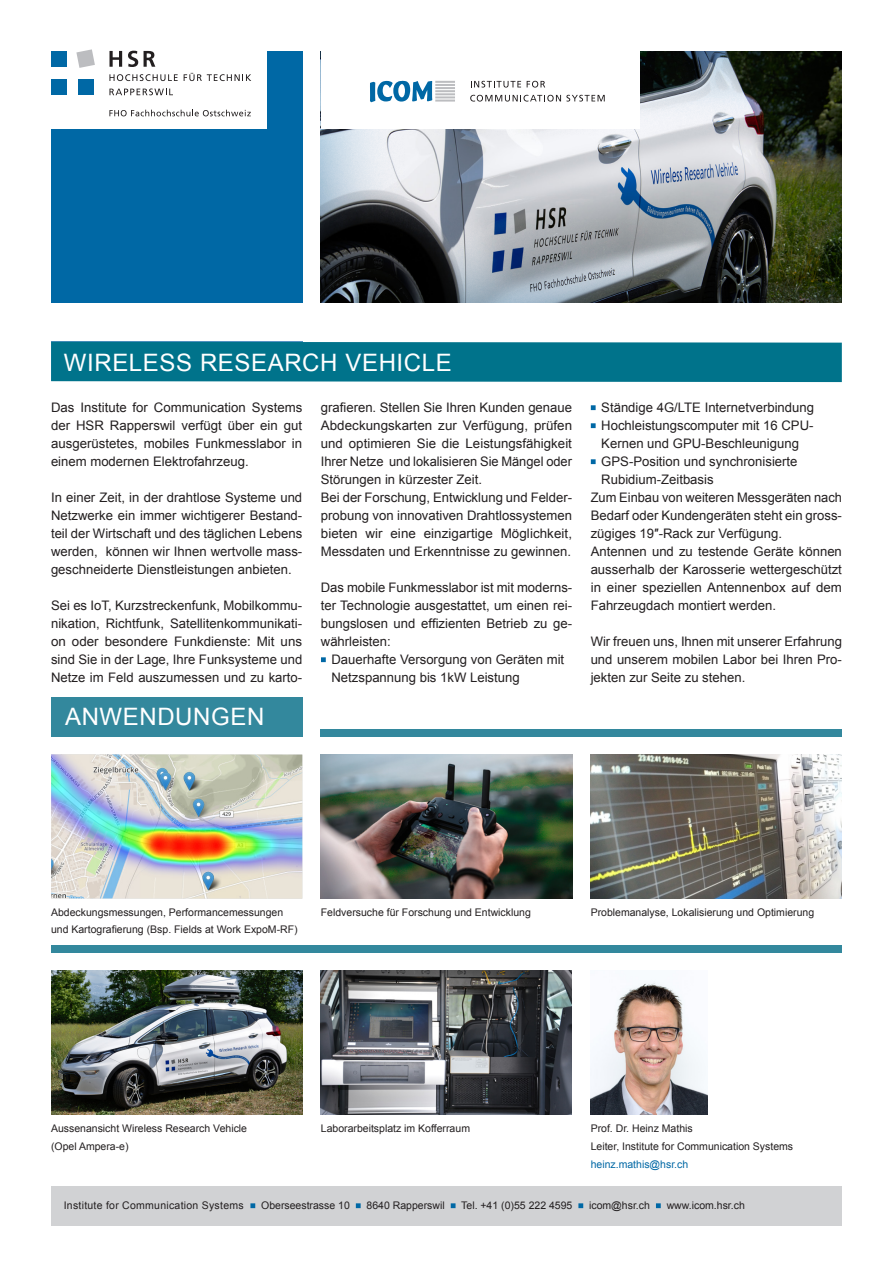
<style>
.page{position:relative;width:893px;height:1263px;background:#fff}
.page>*{position:absolute;margin:0;border:0;box-sizing:border-box;transform-origin:0 0}
.Themen_Überschrift{font:24px "Arial";letter-spacing:.025em;color:#fff}
.Lauftext_erster_Absa{font:13.2px/18px "Arial";color:#231f20;text-align:justify}
.Legende{font:10.5px/16.2px "Arial";color:#231f20}
.Legende-2{font:10.5px "Arial";color:#0068a5}
</style>
<div class="page">
<div style="left:51px;top:51px;width:251px;height:251px;background:#0068a5"></div>
<div style="left:320px;top:50px;width:522px;height:255px;background:#0068a5;opacity:.49"></div>
<div style="left:321px;top:48px;width:319px;height:81px;background:#fff"></div>
<div style="left:8px;top:38px;width:259px;height:91px;background:#fff"></div>
<div style="left:51px;top:51px;width:15px;height:16px;background:#0068a5"></div>
<div style="left:51px;top:79px;width:15px;height:16px;background:#0068a5"></div>
<div style="left:78px;top:79px;width:16px;height:16px;background:#0068a5"></div>
<svg style="left:76px;top:49px;width:19px;height:19px"></svg>
<svg style="left:109px;top:110px;width:142px;height:6px"></svg>
<svg style="left:109px;top:51px;width:13px;height:16px"></svg>
<svg style="left:128px;top:51px;width:10px;height:16px"></svg>
<svg style="left:144px;top:51px;width:11px;height:16px"></svg>
<svg style="left:109px;top:74px;width:69px;height:7px"></svg>
<svg style="left:184px;top:73px;width:67px;height:8px"></svg>
<svg style="left:109px;top:88px;width:64px;height:7px"></svg>
<svg style="left:471px;top:81px;width:50px;height:7px"></svg>
<svg style="left:527px;top:81px;width:18px;height:7px"></svg>
<svg style="left:470px;top:95px;width:135px;height:7px"></svg>
<hr style="left:435px;top:100px;width:20px;height:2px;background:#bcbdc0">
<hr style="left:435px;top:96px;width:20px;height:2px;background:#bcbdc0">
<hr style="left:435px;top:93px;width:20px;height:2px;background:#bcbdc0">
<hr style="left:435px;top:90px;width:20px;height:2px;background:#bcbdc0">
<hr style="left:435px;top:87px;width:20px;height:2px;background:#bcbdc0">
<hr style="left:435px;top:84px;width:20px;height:2px;background:#bcbdc0">
<hr style="left:435px;top:81px;width:20px;height:2px;background:#bcbdc0">
<svg style="left:370px;top:81px;width:62px;height:21px"></svg>
<div style="left:51px;top:1186px;width:791px;height:40px;background:#d1d2d4"></div>
<svg style="left:250px;top:1203px;width:5px;height:5px"></svg>
<svg style="left:356px;top:1203px;width:5px;height:5px"></svg>
<svg style="left:451px;top:1203px;width:5px;height:5px"></svg>
<svg style="left:578px;top:1203px;width:5px;height:5px"></svg>
<svg style="left:656px;top:1203px;width:5px;height:5px"></svg>
<div style="left:51px;top:697px;width:251px;height:39px;background:#33889d"></div>
<div style="left:321px;top:729px;width:521px;height:7px;background:#33889d"></div>
<img style="left:51px;top:970px;width:251px;height:144px">
<img style="left:591px;top:981px;width:116px;height:133px">
<img style="left:591px;top:754px;width:251px;height:144px">
<img style="left:321px;top:970px;width:251px;height:144px">
<img style="left:51px;top:754px;width:251px;height:145px">
<img style="left:321px;top:754px;width:251px;height:144px">
<svg style="left:321px;top:657px;width:5px;height:5px"></svg>
<svg style="left:591px;top:405px;width:5px;height:5px"></svg>
<svg style="left:591px;top:423px;width:5px;height:5px"></svg>
<svg style="left:591px;top:459px;width:5px;height:5px"></svg>
<div style="left:51px;top:342px;width:791px;height:40px;background:#00738b"></div>
<div style="left:51px;top:945px;width:791px;height:7px;background:#33889d"></div>
<p class="Themen_Überschrift" style="left:65px;top:346px;width:133px">EDITORIAL</p>
<p class="Themen_Überschrift" style="left:64px;top:346px;width:389px">WIRELESS RESEARCH VEHICLE</p>
<p class="Lauftext_erster_Absa" style="left:51px;top:399px;width:253px">Das Institute for Communication Systems der HSR Rapperswil verfügt über ein gut ausgerüstetes, mobiles Funkmesslabor in einem modernen Elektrofahrzeug.</p>
<p class="Lauftext_erster_Absa" style="left:51px;top:489px;width:253px">In einer Zeit, in der drahtlose Systeme und Netzwerke ein immer wichtigerer Bestand&shy;teil der Wirtschaft und des täglichen Lebens werden, können wir Ihnen wertvolle mass&shy;geschneiderte Dienstleistungen anbieten.</p>
<p class="Lauftext_erster_Absa" style="left:51px;top:597px;width:253px">Sei es IoT, Kurzstreckenfunk, Mobilkommu&shy;nikation, Richtfunk, Satellitenkommunikati&shy;on oder besondere Funkdienste: Mit uns sind Sie in der Lage, Ihre Funksysteme und Netze im Feld auszumessen und zu karto-</p>
<p class="Themen_Überschrift" style="left:65px;top:701px;width:201px">ANWENDUNGEN</p>
<p class="Lauftext_erster_Absa" style="left:321px;top:399px;width:253px">grafieren. Stellen Sie Ihren Kunden genaue Abdeckungskarten zur Verfügung, prüfen und optimieren Sie die Leistungsfähigkeit Ihrer Netze und lokalisieren Sie Mängel oder Störungen in kürzester Zeit.</p>
<p class="Lauftext_erster_Absa" style="left:321px;top:489px;width:253px">Bei der Forschung, Entwicklung und Felder&shy;probung von innovativen Drahtlossystemen bieten wir eine einzigartige Möglichkeit, Messdaten und Erkenntnisse zu gewinnen.</p>
<p class="Lauftext_erster_Absa" style="left:321px;top:579px;width:253px">Das mobile Funkmesslabor ist mit moderns&shy;ter Technologie ausgestattet, um einen rei&shy;bungslosen und effizienten Betrieb zu ge&shy;währleisten:</p>
<p class="Lauftext_erster_Absa" style="left:331px;top:651px;width:234px;text-indent:-11px"><sup>.</sup> Dauerhafte Versorgung von Geräten mit<br>Netzspannung bis 1kW Leistung</p>
<p class="Lauftext_erster_Absa" style="left:591px;top:399px;width:225px"><sup>.</sup> Ständige 4G/LTE Internetverbindung</p>
<p class="Lauftext_erster_Absa" style="left:591px;top:417px;width:224px;text-align:center"><sup>.</sup> Hochleistungscomputer mit 16 CPU-<br>Kernen und GPU-Beschleunigung</p>
<p class="Lauftext_erster_Absa" style="left:601px;top:453px;width:198px;text-indent:-11px"><sup>.</sup> GPS-Position und synchronisierte<br>Rubidium-Zeitbasis</p>
<p class="Lauftext_erster_Absa" style="left:591px;top:489px;width:253px">Zum Einbau von weiteren Messgeräten nach Bedarf oder Kundengeräten steht ein gross&shy;zügiges 19″-Rack zur Verfügung.</p>
<p class="Lauftext_erster_Absa" style="left:591px;top:543px;width:253px">Antennen und zu testende Geräte können ausserhalb der Karosserie wettergeschützt in einer speziellen Antennenbox auf dem Fahrzeugdach montiert werden.</p>
<p class="Lauftext_erster_Absa" style="left:591px;top:633px;width:253px">Wir freuen uns, Ihnen mit unserer Erfahrung und unserem mobilen Labor bei Ihren Pro&shy;jekten zur Seite zu stehen.</p>
<p class="Legende" style="left:51px;top:905px;width:248px">Abdeckungsmessungen, Performancemessungen und Kartografierung (Bsp. Fields at Work ExpoM-RF)</p>
<p class="Legende" style="left:321px;top:905px;width:212px">Feldversuche für Forschung und Entwicklung</p>
<p class="Legende" style="left:591px;top:905px;width:225px">Problemanalyse, Lokalisierung und Optimierung</p>
<p class="Legende" style="left:51px;top:1121px;width:198px">Aussenansicht Wireless Research Vehicle</p>
<p class="Legende" style="left:51px;top:1139px;width:79px">(Opel Ampera-e)</p>
<p class="Legende" style="left:321px;top:1121px;width:151px">Laborarbeitsplatz im Kofferraum</p>
<p class="Legende" style="left:591px;top:1121px;width:104px">Prof. Dr. Heinz Mathis</p>
<p class="Legende" style="left:591px;top:1139px;width:204px">Leiter, Institute for Communication Systems</p>
<p class="Legende-2" style="left:591px;top:1158px;width:99px">heinz.mathis@hsr.ch</p>
<p class="Legende" style="left:64px;top:1197px;width:683px">Institute for Communication Systems <sup>.</sup> Oberseestrasse 10 <sup>.</sup> 8640 Rapperswil <sup>.</sup> Tel. +41 (0)55 222 4595 <sup>.</sup> icom@hsr.ch <sup>.</sup> www.icom.hsr.ch</p>
</div>
